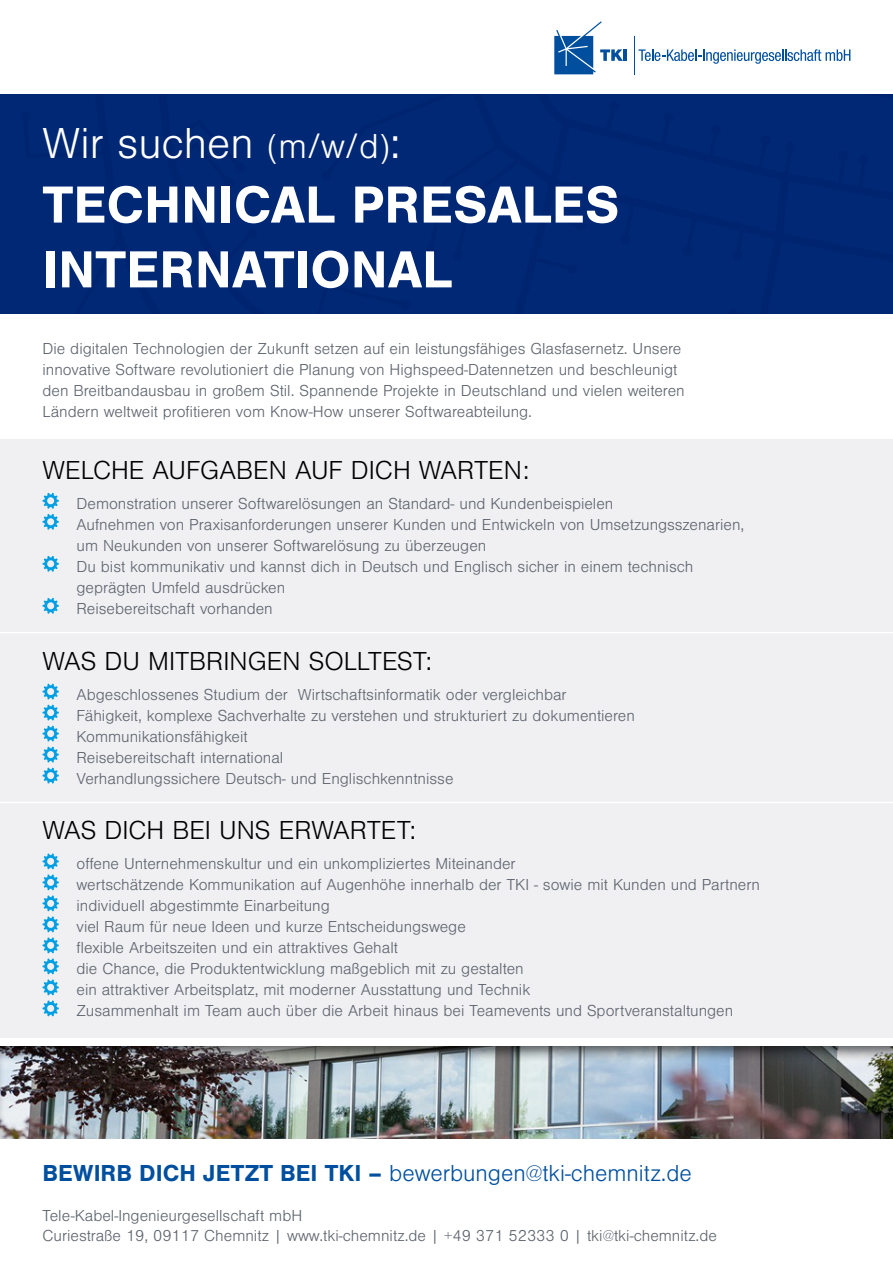
<style>
.page{position:relative;width:893px;height:1263px;background:#fff}
.page>*{position:absolute;margin:0;border:0;box-sizing:border-box;transform-origin:0 0}
.t1{font:700 54px/64.8px "Nimbus San";color:#fff}
.t2{font:300 45px "Nimbus San";color:#fff}
.t3{font:300 27px "Nimbus San";color:#000}
.t4{font:300 24px "Nimbus San";color:#004f9f}
.t5{font:300 16.5px/21px "Nimbus San";color:#5e646e}
.s1{font-size:36px}
.s2{font-weight:700}
</style>
<div class="page">
<div style="left:0;top:439px;width:893px;height:598px;background:#f0f0f3"></div>
<div style="left:0;top:94px;width:892px;height:220px;background:#002875"></div>
<div style="left:20px;top:112px;width:10px;height:10px;background:#002470;border-radius:50%"></div>
<div style="left:235px;top:163px;width:10px;height:9px;background:#002470;border-radius:50%"></div>
<div style="left:224px;top:178px;width:10px;height:10px;background:#002470;border-radius:50%"></div>
<div style="left:322px;top:171px;width:9px;height:9px;background:#002470;border-radius:50%"></div>
<div style="left:247px;top:228px;width:10px;height:10px;background:#002470;border-radius:50%"></div>
<div style="left:400px;top:300px;width:10px;height:10px;background:#002470;border-radius:50%"></div>
<div style="left:426px;top:246px;width:9px;height:10px;background:#002470;border-radius:50%"></div>
<div style="left:453px;top:251px;width:10px;height:9px;background:#002470;border-radius:50%"></div>
<div style="left:525px;top:198px;width:240px;height:116px;background:#002875"></div>
<div style="left:683px;top:246px;width:9px;height:10px;background:#002470;border-radius:50%"></div>
<div style="left:621px;top:234px;width:9px;height:10px;background:#002470;border-radius:50%"></div>
<div style="left:576px;top:221px;width:9px;height:9px;background:#002470;border-radius:50%"></div>
<div style="left:568px;top:264px;width:9px;height:10px;background:#002470;border-radius:50%"></div>
<div style="left:0;top:1035px;width:893px;height:109px;background:#000;opacity:.6"></div>
<div style="left:0;top:1140px;width:893px;height:123px;background:#fff"></div>
<svg style="left:554px;top:21px;width:335px;height:160px"></svg>
<svg style="left:43px;top:493px;width:16px;height:37px"></svg>
<svg style="left:43px;top:556px;width:16px;height:16px"></svg>
<svg style="left:43px;top:598px;width:16px;height:16px"></svg>
<svg style="left:43px;top:684px;width:16px;height:15px"></svg>
<svg style="left:43px;top:705px;width:16px;height:15px"></svg>
<svg style="left:43px;top:726px;width:16px;height:15px"></svg>
<svg style="left:43px;top:747px;width:16px;height:15px"></svg>
<svg style="left:43px;top:768px;width:16px;height:15px"></svg>
<svg style="left:43px;top:853px;width:16px;height:163px"></svg>
<hr style="left:0;top:632px;width:893px;height:1px;background:#fff">
<hr style="left:0;top:802px;width:893px;height:1px;background:#fff">
<h2 class="t2" style="left:43px;top:119px;width:359px">Wir suchen <span class="s1">(m/w/d)</span>:</h2>
<h1 class="t1" style="left:43px;top:173px;width:578px">TECHNICAL PRESALES<br>INTERNATIONAL</h1>
<p class="t5" style="left:43px;top:338px;width:644px">Die digitalen Technologien der Zukunft setzen auf ein leistungsfähiges Glasfasernetz. Unsere innovative Software revolutioniert die Planung von Highspeed-Datennetzen und beschleunigt den Breitbandausbau in großem Stil. Spannende Projekte in Deutschland und vielen weiteren Ländern weltweit profitieren vom Know-How unserer Softwareabteilung.</p>
<h3 class="t3" style="left:43px;top:456px;width:488px">WELCHE AUFGABEN AUF DICH WARTEN:</h3>
<p class="t5" style="left:77px;top:493px;width:669px">Demonstration unserer Softwarelösungen an Standard- und Kundenbeispielen<br>Aufnehmen von Praxisanforderungen unserer Kunden und Entwickeln von Umsetzungsszenarien, um Neukunden von unserer Softwarelösung zu überzeugen<br>Du bist kommunikativ und kannst dich in Deutsch und Englisch sicher in einem technisch geprägten Umfeld ausdrücken<br>Reisebereitschaft vorhanden</p>
<h3 class="t3" style="left:43px;top:646px;width:391px">WAS DU MITBRINGEN SOLLTEST:</h3>
<p class="t5" style="left:77px;top:684px;width:560px">Abgeschlossenes Studium der Wirtschaftsinformatik oder vergleichbar Fähigkeit, komplexe Sachverhalte zu verstehen und strukturiert zu dokumentieren Kommunikationsfähigkeit<br>Reisebereitschaft international<br>Verhandlungssichere Deutsch- und Englischkenntnisse</p>
<h3 class="t3" style="left:43px;top:816px;width:375px">WAS DICH BEI UNS ERWARTET:</h3>
<p class="t5" style="left:77px;top:854px;width:685px">offene Unternehmenskultur und ein unkompliziertes Miteinander<br>wertschätzende Kommunikation auf Augenhöhe innerhalb der TKI - sowie mit Kunden und Partnern individuell abgestimmte Einarbeitung<br>viel Raum für neue Ideen und kurze Entscheidungswege<br>flexible Arbeitszeiten und ein attraktives Gehalt<br>die Chance, die Produktentwicklung maßgeblich mit zu gestalten<br>ein attraktiver Arbeitsplatz, mit moderner Ausstattung und Technik<br>Zusammenhalt im Team auch über die Arbeit hinaus bei Teamevents und Sportveranstaltungen</p>
<h3 class="t4" style="left:43px;top:1160px;width:651px"><span class="s2">BEWIRB DICH JETZT BEI TKI –</span> bewerbungen@tki-chemnitz.de</h3>
<p class="t5" style="left:43px;top:1206px;width:676px;line-height:19.8px">Tele-Kabel-Ingenieurgesellschaft mbH<br>Curiestraße 19, 09117 Chemnitz | www.tki-chemnitz.de | +49 371 52333 0 | tki@tki-chemnitz.de</p>
</div>
